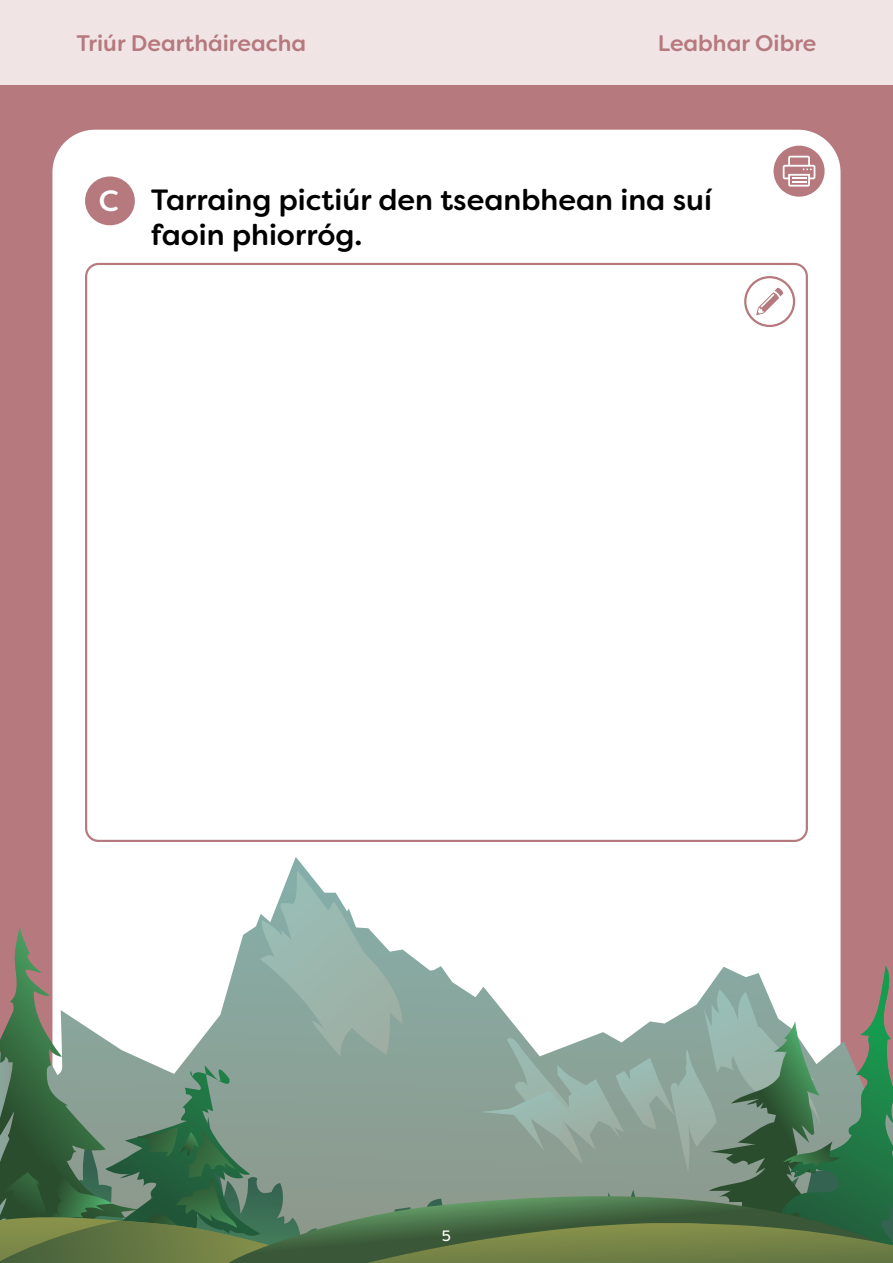
<style>
.page{position:relative;width:893px;height:1263px;background:#fff}
.page>*{position:absolute;margin:0;border:0;box-sizing:border-box;transform-origin:0 0}
.t1{font:500 29.25px/35.1px "Filson Soft";color:#000}
.t2{font:500 22.5px "Filson Soft";color:#b5797e}
.t3{font:15px "Filson Soft";color:#fff}
.s1{color:#fff}
</style>
<div class="page">
<div style="left:0;top:85px;width:893px;height:1178px;background:#b5797e"></div>
<div style="left:0;top:0;width:893px;height:85px;background:#f0e4e5"></div>
<div style="left:52px;top:130px;width:788px;height:1078px;background:#fff;border-radius:43px"></div>
<div style="left:85px;top:176px;width:50px;height:49px;background:#b5797e;border-radius:50%"></div>
<div style="left:774px;top:146px;width:51px;height:51px;background:#b5797e;border-radius:50%"></div>
<svg style="left:783px;top:156px;width:32px;height:31px"></svg>
<svg style="left:0;top:871px;width:893px;height:392px"></svg>
<div style="left:744px;top:276px;width:51px;height:51px;border:2px solid #b5797e;border-radius:50%"></div>
<svg style="left:756px;top:288px;width:27px;height:27px"></svg>
<p class="t2" style="left:77px;top:28px;width:231px">Triúr Deartháireacha</p>
<p class="t2" style="left:658px;top:28px;width:160px">Leabhar Oibre</p>
<p class="t1" style="left:151px;top:182px;width:562px;text-indent:-52px"><span class="s1">C</span> Tarraing pictiúr den tseanbhean ina suí faoin phiorróg.</p>
<p class="t3" style="left:442px;top:1226px;width:11px">5</p>
</div>
